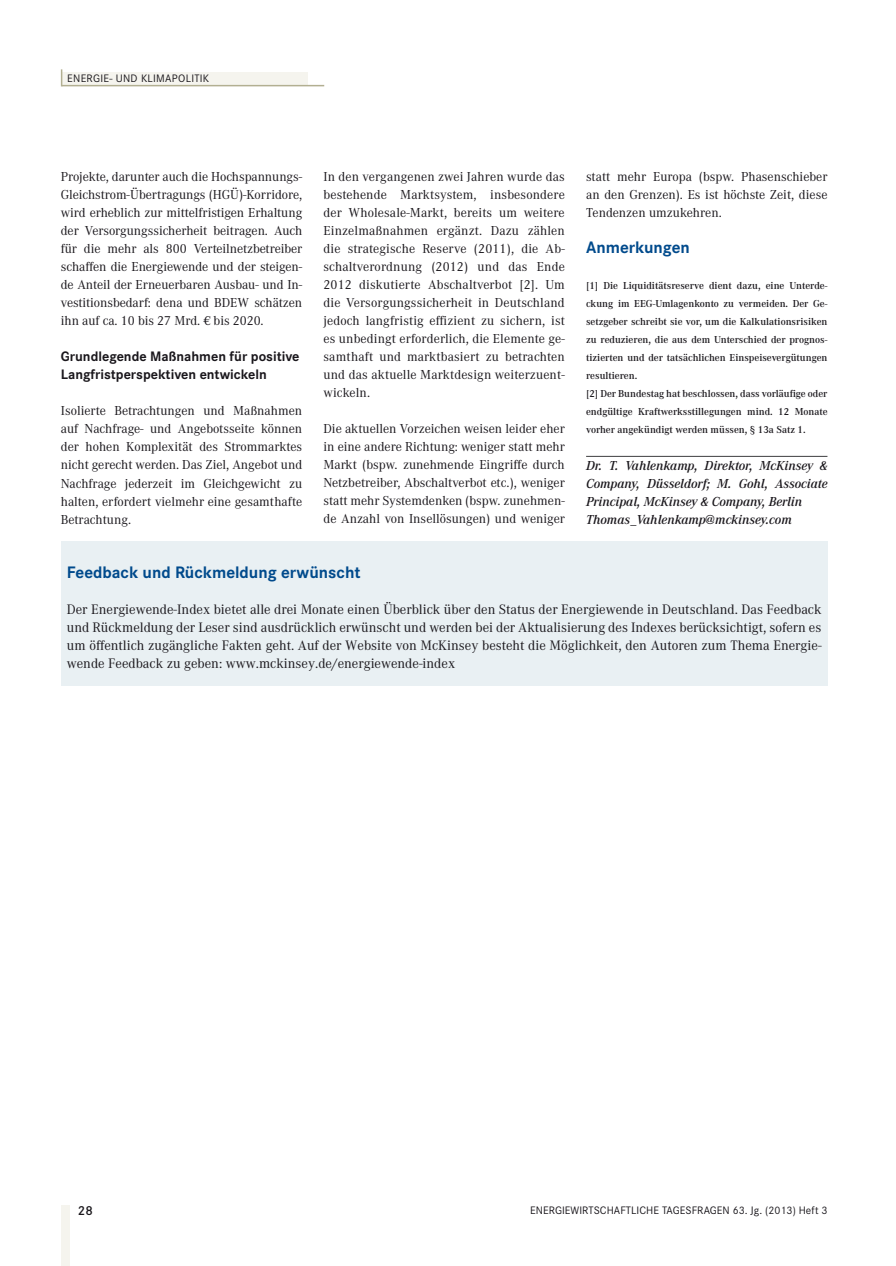
<style>
.page{position:relative;width:896px;height:1266px;background:#fff}
.page>*{position:absolute;margin:0;border:0;box-sizing:border-box;transform-origin:0 0}
.t1{font:700 17.25px "Corporate S";color:#004a8c}
.t2{font:14.25px/18px "Corporate A";color:#1a171c;text-align:justify}
.t3{font:700 14.25px/18px "Corporate S";color:#1a171c}
.t4{font:13.5px/18px "Corporate A";color:#1a171c;text-align:justify}
.t5{font:italic 600 13.5px/18px "Corporate A";color:#1a171c}
.t6{font:600 13.5px "Corporate S";color:#1a171c}
.t7{font:11.25px "Corporate S";letter-spacing:.005em;color:#1a171c}
.t8{font:11.25px "Corporate S";letter-spacing:.025em;color:#1a171c}
.t9{font:600 10.5px/18px "Corporate A";color:#1a171c}
</style>
<div class="page">
<div style="left:62px;top:72px;width:246px;height:13px;background:#f5f4ee"></div>
<hr style="left:62px;top:85px;width:262px;height:1px;background:#b2af91">
<svg style="left:61px;top:69px;width:1px;height:17px"></svg>
<div style="left:61px;top:1205px;width:8px;height:60px;background:#f5f4ee"></div>
<hr style="left:586px;top:456px;width:241px;height:1px;background:#3d3d3f">
<div style="left:61px;top:541px;width:766px;height:144px;background:#e9f0f3"></div>
<p class="t8" style="left:67px;top:74px;width:143px">ENERGIE- UND KLIMAPOLITIK</p>
<p class="t4" style="left:61px;top:169px;width:243px">Projekte, darunter auch die Hochspannungs-Gleichstrom-Übertragungs (HGÜ)-Korridore, wird erheblich zur mittelfristigen Erhaltung der Versorgungssicherheit beitragen. Auch für die mehr als 800 Verteilnetzbetreiber schaffen die Energiewende und der steigen&shy;de Anteil der Erneuerbaren Ausbau- und In&shy;vestitionsbedarf: dena und BDEW schätzen ihn auf ca. 10 bis 27 Mrd. € bis 2020.</p>
<p class="t3" style="left:61px;top:349px;width:240px">Grundlegende Maßnahmen für positive<br>Langfristperspektiven entwickeln</p>
<p class="t4" style="left:61px;top:403px;width:243px">Isolierte Betrachtungen und Maßnahmen auf Nachfrage- und Angebotsseite können der hohen Komplexität des Strommarktes nicht gerecht werden. Das Ziel, Angebot und Nachfrage jederzeit im Gleichgewicht zu halten, erfordert vielmehr eine gesamthafte Betrachtung.</p>
<p class="t4" style="left:323px;top:169px;width:243px">In den vergangenen zwei Jahren wurde das bestehende Marktsystem, insbesondere der Wholesale-Markt, bereits um weitere Einzelmaßnahmen ergänzt. Dazu zählen die strategische Reserve (2011), die Ab&shy;schaltverordnung (2012) und das Ende 2012 diskutierte Abschaltverbot [2]. Um die Versorgungssicherheit in Deutschland jedoch langfristig effizient zu sichern, ist es unbedingt erforderlich, die Elemente ge&shy;samthaft und marktbasiert zu betrachten und das aktuelle Marktdesign weiterzuent&shy;wickeln.</p>
<p class="t4" style="left:323px;top:421px;width:243px">Die aktuellen Vorzeichen weisen leider eher in eine andere Richtung: weniger statt mehr Markt (bspw. zunehmende Eingriffe durch Netzbetreiber, Abschaltverbot etc.), weniger statt mehr Systemdenken (bspw. zunehmen&shy;de Anzahl von Insellösungen) und weniger</p>
<p class="t4" style="left:586px;top:169px;width:243px">statt mehr Europa (bspw. Phasenschieber an den Grenzen). Es ist höchste Zeit, diese Tendenzen umzukehren.</p>
<p class="t1" style="left:586px;top:241px;width:105px">Anmerkungen</p>
<p class="t9" style="left:586px;top:278px;width:243px">[1] Die Liquiditätsreserve dient dazu, eine Unterde&shy;ckung im EEG-Umlagenkonto zu vermeiden. Der Ge&shy;setzgeber schreibt sie vor, um die Kalkulationsrisiken zu reduzieren, die aus dem Unterschied der prognos&shy;tizierten und der tatsächlichen Einspeisevergütungen resultieren.<br>[2] Der Bundestag hat beschlossen, dass vorläufige oder endgültige Kraftwerksstillegungen mind. 12 Monate vorher angekündigt werden müssen, § 13a Satz 1.</p>
<p class="t5" style="left:586px;top:457px;width:243px">Dr. T. Vahlenkamp, Direktor, McKinsey &amp; Company, Düsseldorf; M. Gohl, Associate Principal, McKinsey &amp; Company, Berlin Thomas_Vahlenkamp@mckinsey.com</p>
<p class="t1" style="left:67px;top:565px;width:295px">Feedback und Rückmeldung erwünscht</p>
<p class="t2" style="left:67px;top:601px;width:756px">Der Energiewende-Index bietet alle drei Monate einen Überblick über den Status der Energiewende in Deutschland. Das Feedback und Rückmeldung der Leser sind ausdrücklich erwünscht und werden bei der Aktualisierung des Indexes berücksichtigt, sofern es um öffentlich zugängliche Fakten geht. Auf der Website von McKinsey besteht die Möglichkeit, den Autoren zum Thema Energie&shy;wende Feedback zu geben: www.mckinsey.de/energiewende-index</p>
<p class="t6" style="left:78px;top:1205px;width:16px">28</p>
<p class="t7" style="left:530px;top:1205px;width:299px">ENERGIEWIRTSCHAFTLICHE TAGESFRAGEN 63. Jg. (2013) Heft 3</p>
</div>
